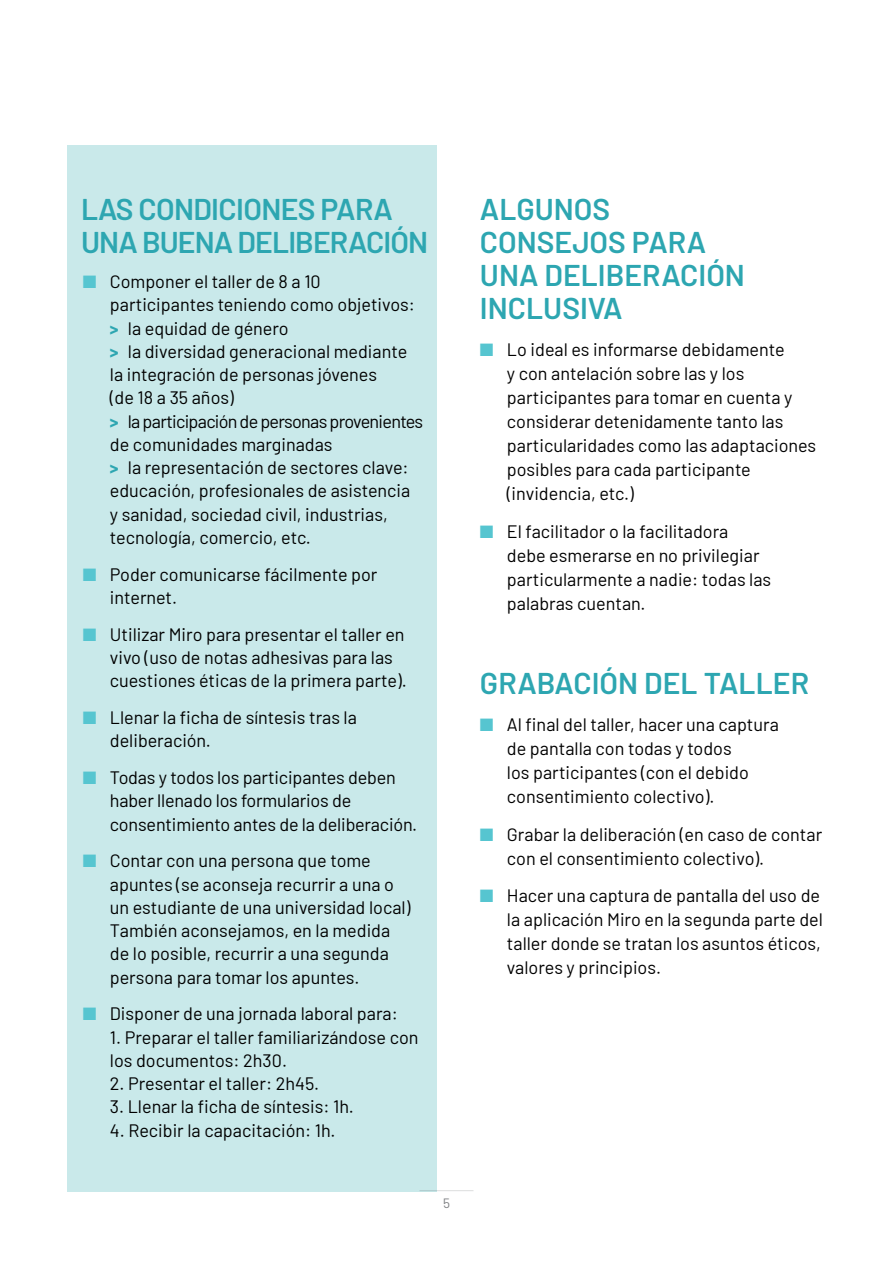
<style>
.page{position:relative;width:893px;height:1263px;background:#fff}
.page>*{position:absolute;margin:0;border:0;box-sizing:border-box;transform-origin:0 0}
.t1{font:600 30px/33px "Barlow";color:#2da6b1}
.t2{font:600 30px/33px "Barlow";letter-spacing:-.03em;color:#2da6b1}
.t3{font:18px/23.2px "Barlow";color:#000}
.t4{font:13.5px "Barlow";color:#808285}
.s1{color:#56c5d0}
.s2{font-weight:700;color:#2da6b1}
</style>
<div class="page">
<div style="left:67px;top:145px;width:370px;height:1046px;background:#c9e9ea"></div>
<hr style="left:419px;top:1190px;width:54px;height:1px;background:#dcddde">
<h1 class="t2" style="left:81px;top:190px;width:349px">LAS CONDICIONES PARA<br>UNA BUENA DELIBERACIÓN</h1>
<p class="t3" style="left:110px;top:269px;width:315px;text-indent:-27px"><span class="s1">■</span> Componer el taller de 8 a 10 participantes teniendo como objetivos: <span class="s2">&gt;</span> la equidad de género<br><span class="s2">&gt;</span> la diversidad generacional mediante la integración de personas jóvenes<br>(de 18 a 35 años)<br><span class="s2">&gt;</span> la participación de personas provenientes de comunidades marginadas<br><span class="s2">&gt;</span> la representación de sectores clave: educación, profesionales de asistencia<br>y sanidad, sociedad civil, industrias, tecnología, comercio, etc.</p>
<p class="t3" style="left:110px;top:561px;width:269px;text-indent:-27px"><span class="s1">■</span> Poder comunicarse fácilmente por internet.</p>
<p class="t3" style="left:110px;top:621px;width:298px;text-indent:-27px"><span class="s1">■</span> Utilizar Miro para presentar el taller en vivo (uso de notas adhesivas para las cuestiones éticas de la primera parte).</p>
<p class="t3" style="left:110px;top:704px;width:249px;text-indent:-27px"><span class="s1">■</span> Llenar la ficha de síntesis tras la deliberación.</p>
<p class="t3" style="left:110px;top:764px;width:309px;text-indent:-27px"><span class="s1">■</span> Todas y todos los participantes deben haber llenado los formularios de consentimiento antes de la deliberación.</p>
<p class="t3" style="left:110px;top:848px;width:302px;text-indent:-27px"><span class="s1">■</span> Contar con una persona que tome apuntes (se aconseja recurrir a una o un estudiante de una universidad local)<br>También aconsejamos, en la medida de lo posible, recurrir a una segunda persona para tomar los apuntes.</p>
<p class="t3" style="left:83px;top:1001px;width:317px"><span class="s1">■</span> Disponer de una jornada laboral para:</p>
<p class="t3" style="left:110px;top:1024px;width:310px">1. Preparar el taller familiarizándose con los documentos: 2h30.</p>
<p class="t3" style="left:110px;top:1071px;width:211px">2. Presentar el taller: 2h45.</p>
<p class="t3" style="left:110px;top:1094px;width:245px">3. Llenar la ficha de síntesis: 1h.</p>
<p class="t3" style="left:110px;top:1118px;width:227px">4. Recibir la capacitación: 1h.</p>
<p class="t4" style="left:443px;top:1193px;width:8px">5</p>
<h1 class="t1" style="left:480px;top:190px;width:267px">ALGUNOS<br>CONSEJOS PARA<br>UNA DELIBERACIÓN<br>INCLUSIVA</h1>
<p class="t3" style="left:507px;top:336px;width:311px;line-height:24px;text-indent:-27px"><span class="s1">■</span> Lo ideal es informarse debidamente<br>y con antelación sobre las y los participantes para tomar en cuenta y considerar detenidamente tanto las particularidades como las adaptaciones posibles para cada participante (invidencia, etc.)</p>
<p class="t3" style="left:507px;top:518px;width:266px;line-height:24px;text-indent:-27px"><span class="s1">■</span> El facilitador o la facilitadora debe esmerarse en no privilegiar particularmente a nadie: todas las palabras cuentan.</p>
<h1 class="t1" style="left:480px;top:664px;width:331px">GRABACIÓN DEL TALLER</h1>
<p class="t3" style="left:507px;top:711px;width:273px;line-height:24px;text-indent:-27px"><span class="s1">■</span> Al final del taller, hacer una captura de pantalla con todas y todos<br>los participantes (con el debido consentimiento colectivo).</p>
<p class="t3" style="left:507px;top:821px;width:317px;line-height:24px;text-indent:-27px"><span class="s1">■</span> Grabar la deliberación (en caso de contar con el consentimiento colectivo).</p>
<p class="t3" style="left:507px;top:882px;width:318px;line-height:24px;text-indent:-27px"><span class="s1">■</span> Hacer una captura de pantalla del uso de la aplicación Miro en la segunda parte del taller donde se tratan los asuntos éticos, valores y principios.</p>
</div>
